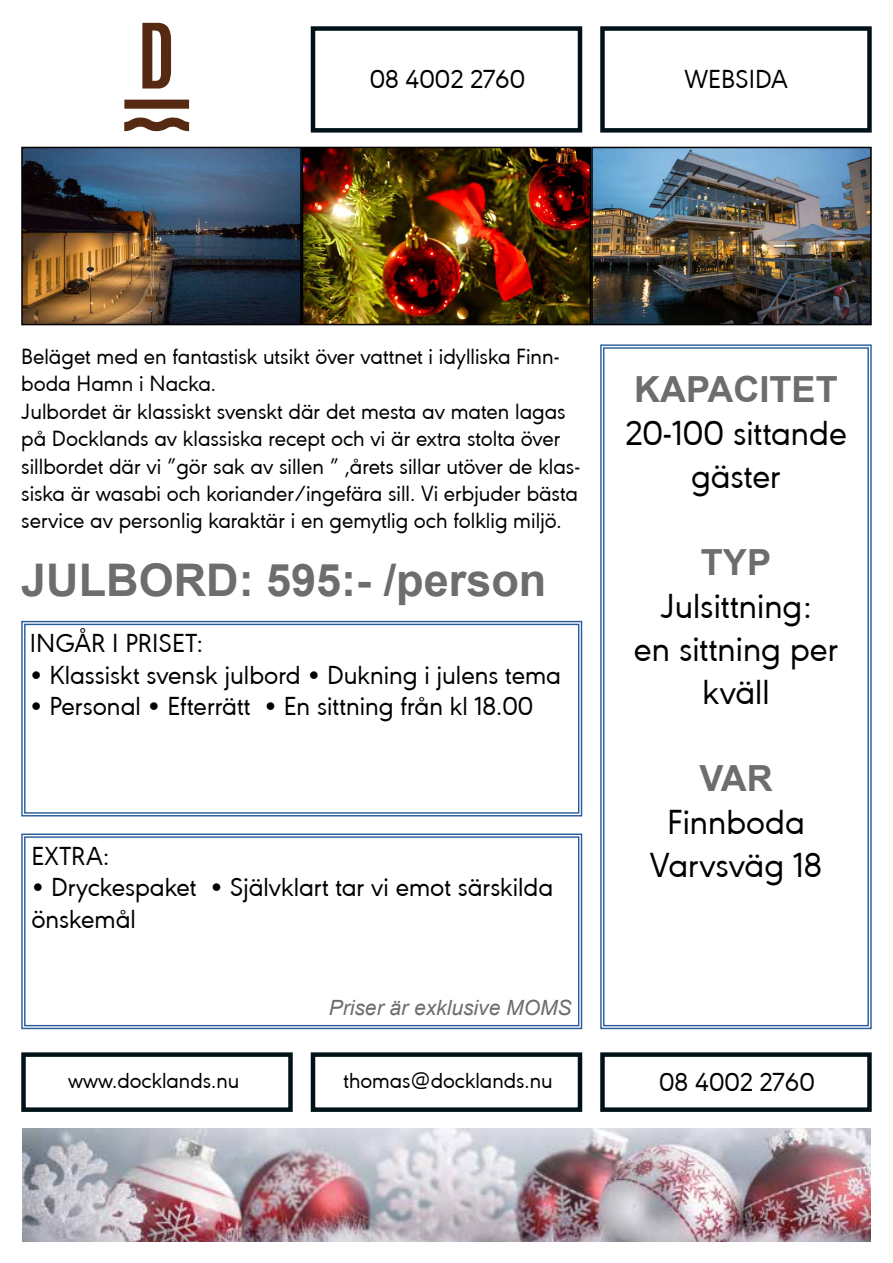
<style>
.page{position:relative;width:893px;height:1263px;background:#fff}
.page>*{position:absolute;margin:0;border:0;box-sizing:border-box;transform-origin:0 0}
.t1{font:700 45px "Arial";color:#6d6d6c}
.t2{font:36px/43.2px "URW Geometric";color:#000;text-align:center}
.t3{font:700 36px "Arial";color:#6d6d6c}
.t4{font:27px/31.5px "URW Geometric";color:#000}
.t5{font:22.8px/27.3px "URW Geometric";color:#000}
.t6{font:22.5px "URW Geometric";color:#000}
.t7{font:italic 21px "Arial";color:#6d6d6c}
</style>
<div class="page">
<img style="left:24px;top:150px;width:564px;height:172px">
<div style="left:21px;top:147px;width:281px;height:178px;border:2px solid #000"></div>
<div style="left:302px;top:147px;width:289px;height:178px;border:2px solid #000"></div>
<img style="left:594px;top:150px;width:275px;height:172px">
<div style="left:591px;top:147px;width:281px;height:178px;border:2px solid #000"></div>
<svg style="left:142px;top:23px;width:29px;height:66px"></svg>
<div style="left:124px;top:100px;width:65px;height:9px;background:#562913"></div>
<svg style="left:124px;top:117px;width:65px;height:14px"></svg>
<div style="left:311px;top:26px;width:271px;height:107px;border:4px solid #011319"></div>
<div style="left:600px;top:26px;width:272px;height:107px;border:4px solid #011319"></div>
<div style="left:21px;top:1052px;width:272px;height:60px;border:4px solid #011319"></div>
<div style="left:311px;top:1052px;width:271px;height:60px;border:4px solid #011319"></div>
<div style="left:600px;top:1052px;width:272px;height:60px;border:4px solid #011319"></div>
<svg style="left:600px;top:344px;width:272px;height:686px"></svg>
<div style="left:603px;top:347px;width:266px;height:679px;border:1px solid #275b9b"></div>
<svg style="left:21px;top:620px;width:562px;height:197px"></svg>
<div style="left:24px;top:624px;width:555px;height:190px;border:1px solid #275b9b"></div>
<svg style="left:21px;top:833px;width:562px;height:197px"></svg>
<div style="left:24px;top:836px;width:555px;height:190px;border:1px solid #275b9b"></div>
<img style="left:23px;top:1128px;width:847px;height:114px">
<p class="t4" style="left:370px;top:61px;width:157px">08 4002 2760</p>
<p class="t4" style="left:684px;top:61px;width:105px">WEBSIDA</p>
<p class="t5" style="left:21px;top:341px;width:561px">Beläget med en fantastisk utsikt över vattnet i idylliska Finn&shy;boda Hamn i Nacka.<br>Julbordet är klassiskt svenskt där det mesta av maten lagas på Docklands av klassiska recept och vi är extra stolta över sillbordet där vi ”gör sak av sillen ” ,årets sillar utöver de klas&shy;siska är wasabi och koriander/ingefära sill. Vi erbjuder bästa service av personlig karaktär i en gemytlig och folklig miljö.</p>
<h1 class="t1" style="left:21px;top:551px;width:527px">JULBORD: 595:- /person</h1>
<p class="t4" style="left:30px;top:625px;width:175px">INGÅR I PRISET:</p>
<p class="t4" style="left:30px;top:657px;width:533px">• Klassiskt svensk julbord • Dukning i julens tema</p>
<p class="t4" style="left:30px;top:688px;width:505px">• Personal • Efterrätt • En sittning från kl 18.00</p>
<p class="t4" style="left:31px;top:838px;width:79px">EXTRA:</p>
<p class="t4" style="left:31px;top:870px;width:523px">• Dryckespaket • Självklart tar vi emot särskilda önskemål</p>
<p class="t7" style="left:329px;top:994px;width:244px">Priser är exklusive MOMS</p>
<p class="t6" style="left:68px;top:1064px;width:173px">www.docklands.nu</p>
<p class="t6" style="left:343px;top:1064px;width:211px">thomas@docklands.nu</p>
<h2 class="t3" style="left:634px;top:366px;width:205px">KAPACITET</h2>
<h2 class="t2" style="left:625px;top:409px;width:223px">20-100 sittande gäster</h2>
<h2 class="t3" style="left:701px;top:538px;width:72px">TYP</h2>
<h2 class="t2" style="left:634px;top:582px;width:206px">Julsittning:<br>en sittning per kväll</h2>
<h2 class="t3" style="left:699px;top:754px;width:75px">VAR</h2>
<h2 class="t2" style="left:650px;top:798px;width:174px">Finnboda<br>Varvsväg 18</h2>
<p class="t4" style="left:659px;top:1064px;width:157px">08 4002 2760</p>
</div>
